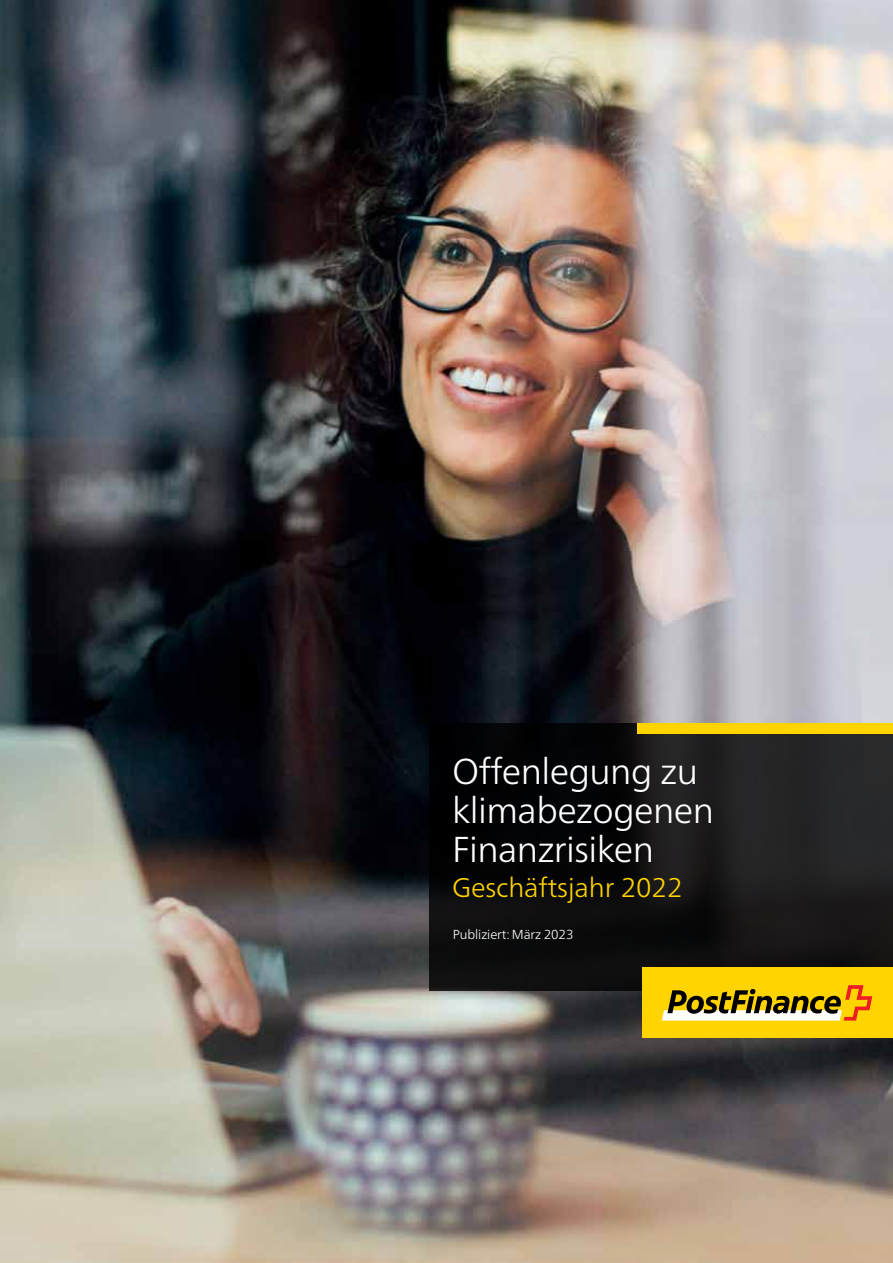
<style>
.page{position:relative;width:893px;height:1263px;background:#fff}
.page>*{position:absolute;margin:0;border:0;box-sizing:border-box;transform-origin:0 0}
.t1{font:300 36px/39px "Frutiger Neue LT Pro";letter-spacing:-.015em;color:#fff}
.t2{font:300 27px "Frutiger Neue LT Pro";letter-spacing:-.005em;color:#ffd400}
.t3{font:300 13.05px "Frutiger Neue LT Pro";letter-spacing:-.01em;color:#fff}
</style>
<div class="page">
<img style="left:0;top:0;width:893px;height:1263px">
<svg style="left:429px;top:723px;width:464px;height:268px;background:#131213"></svg>
<div style="left:638px;top:723px;width:255px;height:10px;background:#ffd400"></div>
<svg style="left:642px;top:967px;width:251px;height:70px;background:#e4be17"></svg>
<p class="t1" style="left:452px;top:752px;width:264px">Offenlegung zu klimabezogenen<br>Finanzrisiken</p>
<p class="t2" style="left:452px;top:871px;width:232px">Geschäftsjahr 2022</p>
<p class="t3" style="left:453px;top:927px;width:122px">Publiziert: März 2023</p>
</div>
